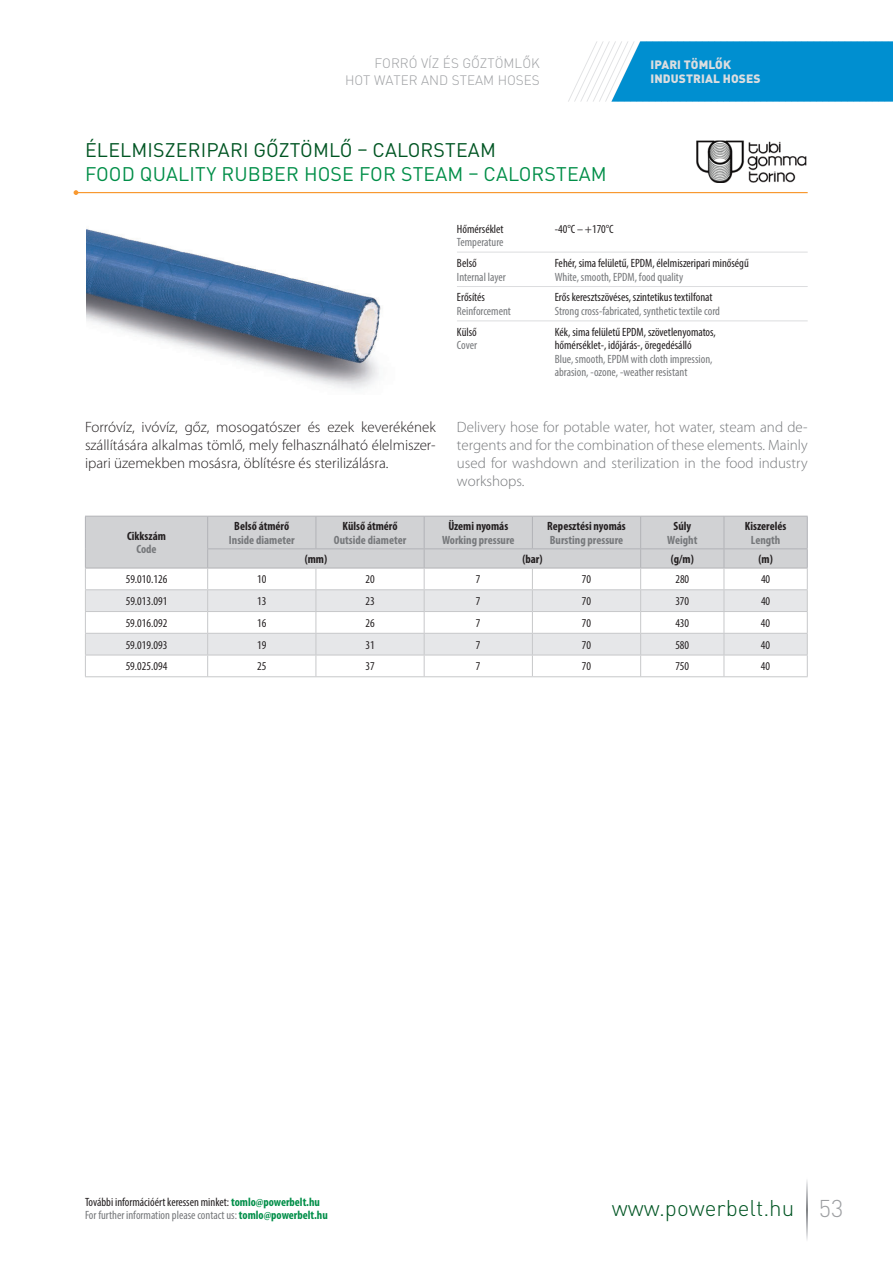
<style>
.page{position:relative;width:893px;height:1263px;background:#fff}
.page>*{position:absolute;margin:0;border:0;box-sizing:border-box;transform-origin:0 0}
.t1{font:300 22.5px "DIN Pro";color:#005523}
.t2{font:19.5px "DIN Pro";letter-spacing:.01em;color:#008e48}
.t3{font:19.5px "DIN Pro";letter-spacing:.01em;color:#005523}
.t4{font:300 15px/18px "Myriad Pro";color:#76787b;text-align:justify}
.t5{font:300 15px/18px "Myriad Pro";color:#231f20;text-align:justify}
.t6{font:300 13.5px/17.2px "DIN Pro";color:#9d9fa2;text-align:right}
.t7{font:condensed 12px/13.5px "Myriad Pro";color:#231f20}
.t8{font:condensed 12px/13.5px "Myriad Pro";color:#76787b}
.t9{font:700 condensed 12px "Myriad Pro";color:#231f20}
.t10{font:700 condensed 12px "Myriad Pro";color:#76787b}
.t11{font:900 12px/14.4px "DIN Pro";letter-spacing:.01em;color:#dcdddf}
.s1{color:#231f20}
.s2{font-weight:700;color:#008e48}
.s3{font-size:24px;color:#9d9fa2}
</style>
<div class="page">
<svg style="left:807px;top:1180px;width:1px;height:60px"></svg>
<svg style="left:568px;top:41px;width:325px;height:61px"></svg>
<img style="left:696px;top:141px;width:111px;height:42px">
<hr style="left:76px;top:192px;width:732px;height:1px;background:#f89931">
<svg style="left:74px;top:190px;width:4px;height:5px"></svg>
<hr style="left:457px;top:252px;width:351px;height:1px;background:#dcdddf">
<hr style="left:457px;top:286px;width:351px;height:1px;background:#dcdddf">
<hr style="left:457px;top:321px;width:351px;height:1px;background:#dcdddf">
<img style="left:87px;top:229px;width:294px;height:161px">
<svg style="left:85px;top:516px;width:723px;height:160px"></svg>
<hr style="left:85px;top:676px;width:447px;height:1px;background:#c7c8ca">
<hr style="left:532px;top:676px;width:192px;height:1px;background:#c7c8ca">
<hr style="left:724px;top:676px;width:84px;height:1px;background:#c7c8ca">
<p class="t6" style="left:345px;top:55px;width:196px">FORRÓ VÍZ ÉS GŐZTÖMLŐK<br>HOT WATER AND STEAM HOSES</p>
<p class="t11" style="left:650px;top:58px;width:112px">IPARI TÖMLŐK<br>INDUSTRIAL HOSES</p>
<h2 class="t3" style="left:85px;top:139px;width:412px">ÉLELMISZERIPARI GŐZTÖMLŐ – CALORSTEAM</h2>
<h2 class="t2" style="left:85px;top:163px;width:523px">FOOD QUALITY RUBBER HOSE FOR STEAM – CALORSTEAM</h2>
<p class="t7" style="left:457px;top:223px;width:48px">Hőmérséklet</p>
<p class="t8" style="left:457px;top:236px;width:48px">Temperature</p>
<p class="t7" style="left:555px;top:223px;width:61px">-40°C – +170°C</p>
<p class="t7" style="left:457px;top:257px;width:21px">Belső</p>
<p class="t8" style="left:457px;top:271px;width:50px">Internal layer</p>
<p class="t7" style="left:555px;top:257px;width:196px">Fehér, sima felületű, EPDM, élelmiszeripari minőségű</p>
<p class="t8" style="left:555px;top:271px;width:130px">White, smooth, EPDM, food quality</p>
<p class="t7" style="left:457px;top:291px;width:30px">Erősítés</p>
<p class="t8" style="left:457px;top:305px;width:55px">Reinforcement</p>
<p class="t7" style="left:555px;top:291px;width:159px">Erős keresztszövéses, szintetikus textilfonat</p>
<p class="t8" style="left:555px;top:305px;width:167px">Strong cross-fabricated, synthetic textile cord</p>
<p class="t7" style="left:457px;top:326px;width:21px">Külső</p>
<p class="t8" style="left:457px;top:339px;width:22px">Cover</p>
<p class="t7" style="left:555px;top:326px;width:163px">Kék, sima felületű EPDM, szövetlenyomatos, hőmérséklet-, időjárás-, öregedésálló</p>
<p class="t8" style="left:555px;top:353px;width:159px">Blue, smooth, EPDM with cloth impression, abrasion, -ozone, -weather resistant</p>
<p class="t5" style="left:85px;top:419px;width:352px">Forróvíz, ivóvíz, gőz, mosogatószer és ezek keverékének szállítására alkalmas tömlő, mely felhasználható élelmiszer&shy;ipari üzemekben mosásra, öblítésre és sterilizálásra.</p>
<p class="t4" style="left:457px;top:419px;width:352px">Delivery hose for potable water, hot water, steam and de&shy;tergents and for the combination of these elements. Mainly used for washdown and sterilization in the food industry workshops.</p>
<p class="t9" style="left:127px;top:531px;width:40px">Cikkszám</p>
<p class="t10" style="left:136px;top:545px;width:22px">Code</p>
<p class="t9" style="left:234px;top:522px;width:56px">Belső átmérő</p>
<p class="t10" style="left:229px;top:535px;width:67px">Inside diameter</p>
<p class="t9" style="left:342px;top:522px;width:57px">Külső átmérő</p>
<p class="t10" style="left:334px;top:535px;width:74px">Outside diameter</p>
<p class="t9" style="left:448px;top:522px;width:61px">Üzemi nyomás</p>
<p class="t10" style="left:442px;top:535px;width:74px">Working pressure</p>
<p class="t9" style="left:547px;top:522px;width:80px">Repesztési nyomás</p>
<p class="t10" style="left:550px;top:535px;width:75px">Bursting pressure</p>
<p class="t9" style="left:673px;top:522px;width:19px">Súly</p>
<p class="t10" style="left:667px;top:535px;width:32px">Weight</p>
<p class="t9" style="left:745px;top:522px;width:43px">Kiszerelés</p>
<p class="t10" style="left:751px;top:535px;width:31px">Length</p>
<p class="t9" style="left:305px;top:554px;width:24px">(mm)</p>
<p class="t9" style="left:522px;top:554px;width:22px">(bar)</p>
<p class="t9" style="left:671px;top:554px;width:25px">(g/m)</p>
<p class="t9" style="left:758px;top:554px;width:16px">(m)</p>
<p class="t7" style="left:126px;top:573px;width:43px">59.010.126</p>
<p class="t7" style="left:257px;top:573px;width:11px">10</p>
<p class="t7" style="left:365px;top:573px;width:11px">20</p>
<p class="t7" style="left:476px;top:573px;width:6px">7</p>
<p class="t7" style="left:582px;top:573px;width:11px">70</p>
<p class="t7" style="left:675px;top:573px;width:15px">280</p>
<p class="t7" style="left:761px;top:573px;width:11px">40</p>
<p class="t7" style="left:126px;top:595px;width:43px">59.013.091</p>
<p class="t7" style="left:257px;top:595px;width:11px">13</p>
<p class="t7" style="left:365px;top:595px;width:11px">23</p>
<p class="t7" style="left:476px;top:595px;width:6px">7</p>
<p class="t7" style="left:582px;top:595px;width:11px">70</p>
<p class="t7" style="left:675px;top:595px;width:15px">370</p>
<p class="t7" style="left:761px;top:595px;width:11px">40</p>
<p class="t7" style="left:126px;top:617px;width:43px">59.016.092</p>
<p class="t7" style="left:257px;top:617px;width:11px">16</p>
<p class="t7" style="left:365px;top:617px;width:11px">26</p>
<p class="t7" style="left:476px;top:617px;width:6px">7</p>
<p class="t7" style="left:582px;top:617px;width:11px">70</p>
<p class="t7" style="left:675px;top:617px;width:15px">430</p>
<p class="t7" style="left:761px;top:617px;width:11px">40</p>
<p class="t7" style="left:126px;top:639px;width:43px">59.019.093</p>
<p class="t7" style="left:257px;top:639px;width:11px">19</p>
<p class="t7" style="left:365px;top:639px;width:11px">31</p>
<p class="t7" style="left:476px;top:639px;width:6px">7</p>
<p class="t7" style="left:582px;top:639px;width:11px">70</p>
<p class="t7" style="left:675px;top:639px;width:15px">580</p>
<p class="t7" style="left:761px;top:639px;width:11px">40</p>
<p class="t7" style="left:126px;top:660px;width:43px">59.025.094</p>
<p class="t7" style="left:257px;top:660px;width:11px">25</p>
<p class="t7" style="left:365px;top:660px;width:11px">37</p>
<p class="t7" style="left:476px;top:660px;width:6px">7</p>
<p class="t7" style="left:582px;top:660px;width:11px">70</p>
<p class="t7" style="left:675px;top:660px;width:15px">750</p>
<p class="t7" style="left:761px;top:660px;width:11px">40</p>
<p class="t8" style="left:85px;top:1196px;width:244px"><span class="s1">További információért keressen minket:</span> <span class="s2">tomlo@powerbelt.hu<br></span>For further information please contact us: <span class="s2">tomlo@powerbelt.hu</span></p>
<h1 class="t1" style="left:612px;top:1195px;width:233px">www.powerbelt.hu <span class="s3">53</span></h1>
</div>
